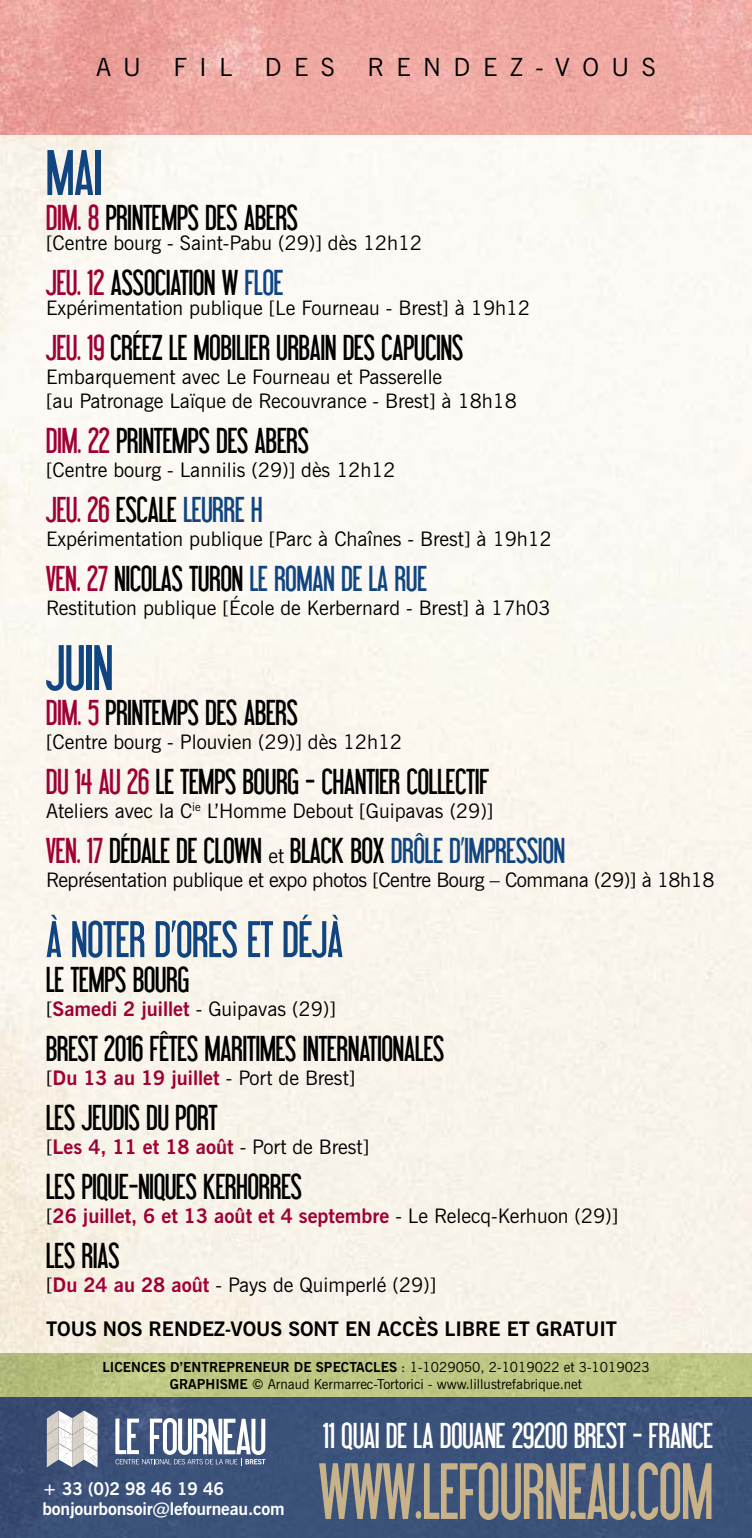
<style>
.page{position:relative;width:752px;height:1538px;background:#fff}
.page>*{position:absolute;margin:0;border:0;box-sizing:border-box;transform-origin:0 0}
.t1{font:77.5px "Libel Suit";color:#c7b28a;scale:.9 1}
.t2{font:62.5px "Libel Suit";color:#104581}
.t3{font:50px "Libel Suit";color:#104581}
.t4{font:35px "Libel Suit";color:#000}
.t5{font:35px "Libel Suit";color:#104581}
.t6{font:35px "Libel Suit";color:#fff}
.t7{font:35px "Libel Suit";color:#9f0036}
.t8{font:25px "News Gothic BT";color:#000}
.t9{font:20px/24px "News Gothic BT";color:#000}
.t10{font:700 20px "News Gothic BT";color:#9f0036}
.t11{font:700 20px/44px "News Gothic BT";color:#000}
.t12{font:20px "News Gothic BT";letter-spacing:-.02em;color:#000}
.t13{font:700 17.5px/20px "News Gothic BT";letter-spacing:-.01em;color:#fff}
.t14{font:13.75px "News Gothic BT";color:#000}
.t15{font:700 13.75px "News Gothic BT";color:#000}
.s1{color:#9f0036}
.s2{color:#000}
.s3{font-family:"News Gothic BT";font-size:20px}
.s4{font-weight:700;color:#9f0036}
.s5{font-weight:400;color:#000}
.s6{font-weight:400}
.s7{font-weight:700}
</style>
<div class="page">
<div style="left:0;top:135px;width:751px;height:1219px;background:#fbf7ee"></div>
<img style="left:0;top:1354px;width:751px;height:184px">
<img style="left:0;top:0;width:751px;height:135px">
<svg style="left:47px;top:1410px;width:50px;height:57px"></svg>
<svg style="left:115px;top:1418px;width:150px;height:47px"></svg>
<p class="t8" style="left:96px;top:52px;width:46px">A u</p>
<p class="t8" style="left:173px;top:52px;width:53px">f il</p>
<p class="t8" style="left:264px;top:52px;width:24px">des</p>
<p class="t8" style="left:367px;top:52px;width:27px">rende</p>
<p class="t8" style="left:509px;top:52px;width:144px">z-v ous</p>
<h2 class="t2" style="left:46px;top:139px;width:57px">MAI</h2>
<h3 class="t4" style="left:46px;top:199px;width:232px"><span class="s1">DIM. 8</span> PRINTEMPS DES ABERS</h3>
<p class="t9" style="left:46px;top:231px;width:377px">[Centre bourg - Saint-Pabu (29)] dès 12h12</p>
<h3 class="t4" style="left:46px;top:264px;width:86px"><span class="s1">JEU. 12</span> ASSOCIATION</h3>
<h3 class="t5" style="left:222px;top:264px;width:43px"><span class="s2">W</span> FLOE</h3>
<p class="t9" style="left:46px;top:296px;width:485px">Expérimentation publique [Le Fourneau - Brest] à 19h12</p>
<h3 class="t4" style="left:46px;top:329px;width:357px"><span class="s1">JEU. 19</span> CRÉEZ LE MOBILIER URBAIN DES CAPUCINS</h3>
<p class="t9" style="left:46px;top:365px;width:472px">Embarquement avec Le Fourneau et Passerelle<br>[au Patronage Laïque de Recouvrance - Brest] à 18h18</p>
<h3 class="t4" style="left:46px;top:422px;width:242px"><span class="s1">DIM. 22</span> PRINTEMPS DES ABERS</h3>
<p class="t9" style="left:46px;top:458px;width:351px">[Centre bourg - Lannilis (29)] dès 12h12</p>
<h3 class="t7" style="left:46px;top:491px;width:91px">JEU. 26 <span class="s2">ESCALE</span></h3>
<h3 class="t5" style="left:183px;top:491px;width:20px">LEURRE</h3>
<h3 class="t5" style="left:251px;top:491px;width:11px">H</h3>
<p class="t9" style="left:46px;top:527px;width:507px">Expérimentation publique [Parc à Chaînes - Brest] à 19h12</p>
<h3 class="t4" style="left:46px;top:560px;width:90px"><span class="s1">VEN. 27</span> NICOLAS</h3>
<h3 class="t5" style="left:189px;top:560px;width:228px"><span class="s2">TURON</span> LE ROMAN DE LA RUE</h3>
<p class="t9" style="left:46px;top:596px;width:505px">Restitution publique [École de Kerbernard - Brest] à 17h03</p>
<h2 class="t2" style="left:46px;top:634px;width:69px">JUIN</h2>
<h3 class="t4" style="left:46px;top:694px;width:231px"><span class="s1">DIM. 5</span> PRINTEMPS DES ABERS</h3>
<p class="t9" style="left:46px;top:730px;width:357px">[Centre bourg - Plouvien (29)] dès 12h12</p>
<h3 class="t4" style="left:46px;top:763px;width:308px"><span class="s1">DU 14 AU 26</span> LE TEMPS BOURG - CHANTIER</h3>
<h3 class="t4" style="left:406px;top:763px;width:11px">COLLECTIF</h3>
<p class="t9" style="left:46px;top:799px;width:448px">Ateliers avec la C<sup>ie</sup> L’Homme Debout [Guipavas (29)]</p>
<h3 class="t7" style="left:46px;top:832px;width:86px">VEN. 17 <span class="s2">DÉDALE</span></h3>
<h3 class="t4" style="left:176px;top:832px;width:126px">DE CLOWN <span class="s3">et</span> BLACK</h3>
<h3 class="t5" style="left:350px;top:832px;width:216px"><span class="s2">BOX</span> DRÔLE D’IMPRESSION</h3>
<p class="t12" style="left:46px;top:868px;width:669px">Représentation publique et expo photos [Centre Bourg – Commana (29)] à 18h18</p>
<h3 class="t3" style="left:46px;top:912px;width:297px">À NOTER D’ORES ET DÉJÀ</h3>
<h3 class="t4" style="left:46px;top:961px;width:143px">LE TEMPS BOURG</h3>
<p class="t9" style="left:46px;top:997px;width:291px">[<span class="s4">SAMEDI 2 JUILLET</span> - Guipavas (29)]</p>
<h3 class="t4" style="left:46px;top:1030px;width:169px">BREST 2016 FÊTES MARITI</h3>
<h3 class="t4" style="left:260px;top:1030px;width:58px">MES INTERNATIONALES</h3>
<p class="t10" style="left:46px;top:1066px;width:310px"><span class="s5">[</span>DU 13 AU 19 JUILLET <span class="s5">- Port de Brest]</span></p>
<h3 class="t4" style="left:46px;top:1099px;width:173px">LES JEUDIS DU PORT</h3>
<p class="t10" style="left:46px;top:1135px;width:324px"><span class="s5">[</span>LES 4, 11 ET 18 AOÛT <span class="s5">- Port de Brest]</span></p>
<h3 class="t4" style="left:46px;top:1168px;width:257px">LES PIQUE-NIQUES KERHORRES</h3>
<p class="t10" style="left:46px;top:1204px;width:573px"><span class="s5">[</span>26 JUILLET, 6 ET 13 AOÛT ET 4 SEPTEMBRE <span class="s5">- Le Relecq-Kerhuon (29)]</span></p>
<h3 class="t4" style="left:46px;top:1237px;width:75px">LES RIAS</h3>
<p class="t11" style="left:46px;top:1263px;width:429px"><span class="s6">[</span><span class="s1">DU 24 AU 28 AOÛT</span> <span class="s6">- Pays de Quimperlé (29)]<br></span>TOUS NOS RENDEZ-VOUS SONT EN ACCÈS LIBRE</p>
<p class="t11" style="left:506px;top:1307px;width:107px">ET GRATUIT</p>
<p class="t15" style="left:102px;top:1358px;width:48px">LICENCES</p>
<p class="t15" style="left:170px;top:1358px;width:41px">D’ENTREPRE</p>
<p class="t15" style="left:252px;top:1358px;width:73px">NEUR DE SPECT</p>
<p class="t15" style="left:356px;top:1358px;width:18px">ACLES</p>
<p class="t14" style="left:401px;top:1358px;width:250px">: 1-1029050, 2-1019022 et 3-1019023</p>
<p class="t15" style="left:170px;top:1376px;width:60px">GRAPH ISME</p>
<p class="t14" style="left:252px;top:1376px;width:331px"><span class="s7">©</span> Arnaud Kermarrec-Tortorici - www.lillustrefabrique.net</p>
<p class="t13" style="left:43px;top:1479px;width:243px">+ 33 (0)2 98 46 19 46<br>BONJOURBONSOIR@LEFOURNEAU.COM</p>
<h3 class="t6" style="left:323px;top:1417px;width:129px">11 QUAI DELADOUANE</h3>
<h3 class="t6" style="left:512px;top:1417px;width:74px">29200 BREST</h3>
<h3 class="t6" style="left:632px;top:1417px;width:38px">- FRANCE</h3>
<h1 class="t1" style="left:319px;top:1450px;width:139px">WWW.LEFOURNEAU</h1>
<h1 class="t1" style="left:629px;top:1450px;width:94px">.COM</h1>
</div>
